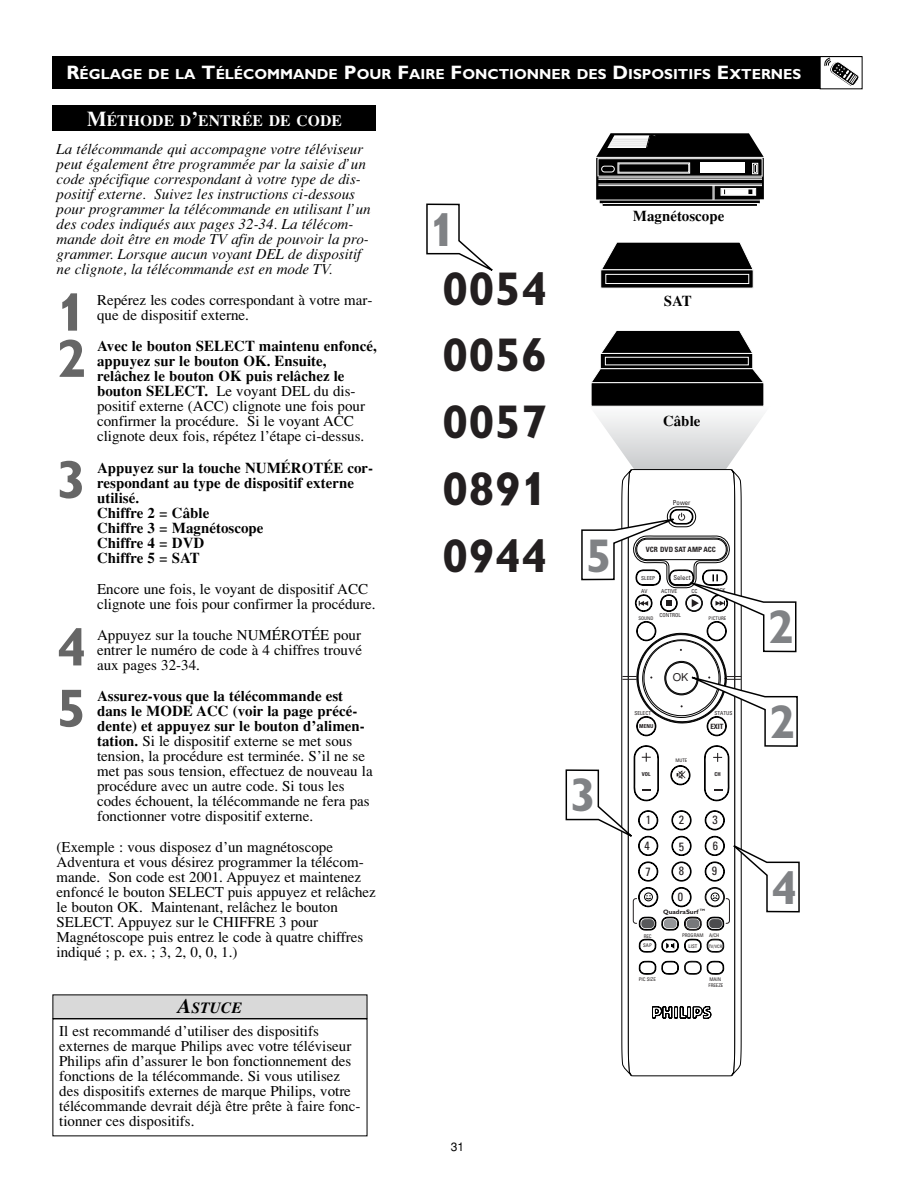
<style>
.page{position:relative;width:918px;height:1188px;background:#fff}
.page>*{position:absolute;margin:0;border:0;box-sizing:border-box;transform-origin:0 0}
.t1{font:700 54px "Gill Sans";color:#666}
.t2{font:700 54px "Gill Alt One";color:#666}
.t3{font:700 47.55px/66.9px "Gill Alt One";color:#231f20;text-align:justify}
.t4{font:700 47.55px/94.7px "Gill Alt One";color:#808285}
.t5{font:700 15.75px "Times";color:#fff}
.t6{font:italic 700 15.75px "Times";color:#000}
.t7{font:15px/15px "Times";color:#000}
.t8{font:italic 15px/15px "Times";color:#000}
.t9{font:700 15px/15px "Times";color:#000}
.t10{font:700 14.7px "Gill Sans";color:#fff}
.t11{font:condensed 12px/25.7px "Univers";color:#231f20}
.t12{font:12px "Helvetica";color:#000}
.t13{font:10.8px "Helvetica";color:#231f20}
.t14{font:700 condensed 7.2px "Univers";color:#231f20}
.t15{font:condensed 6.75px "Univers";color:#231f20}
.t16{font:700 6.45px "Gill Sans";color:#231f20}
.t17{font:condensed 5.4px "Univers";color:#231f20}
.t18{font:700 condensed 5.4px "Univers";color:#231f20}
.t19{font:condensed 4.95px/5.8px "Univers";color:#231f20}
.t20{font:condensed 4.8px "Univers";color:#231f20}
.t21{font:condensed 4.5px "Univers";color:#231f20}
.s1{font-size:19.5px}
.s2{font-size:21px}
.s3{font-weight:700}
</style>
<div class="page">
<div style="left:52px;top:57px;width:810px;height:32px;background:#000"></div>
<svg style="left:596px;top:133px;width:168px;height:73px;background:#4b4b4b"></svg>
<svg style="left:602px;top:330px;width:151px;height:23px;background:#232323"></svg>
<svg style="left:600px;top:354px;width:153px;height:14px"></svg>
<svg style="left:591px;top:368px;width:172px;height:14px;background:#232323"></svg>
<div style="left:591px;top:382px;width:173px;height:25px;background:#000;border:1px solid #fff"></div>
<div style="left:605px;top:357px;width:144px;height:8px;background:#000;border:1px solid #fff"></div>
<svg style="left:602px;top:242px;width:151px;height:27px;background:#1f1f1f"></svg>
<svg style="left:600px;top:269px;width:154px;height:19px"></svg>
<div style="left:605px;top:274px;width:144px;height:10px;background:#000;border:1px solid #fff"></div>
<svg style="left:426px;top:203px;width:67px;height:68px"></svg>
<svg style="left:565px;top:406px;width:235px;height:671px"></svg>
<div style="left:821px;top:57px;width:41px;height:31px;background:#fff"></div>
<svg style="left:824px;top:58px;width:35px;height:28px"></svg>
<div style="left:820px;top:56px;width:42px;height:33px;border:1px solid #000"></div>
<div style="left:52px;top:105px;width:324px;height:25px;background:#000"></div>
<div style="left:53px;top:995px;width:314px;height:23px;background:#d9d9d9"></div>
<div style="left:52px;top:994px;width:315px;height:25px;border:1px solid #000"></div>
<p class="t10" style="left:66px;top:69px;width:737px"><span class="s1">R</span>ÉGLAGE DE LA <span class="s1">T</span>ÉLÉCOMMANDE <span class="s1">P</span>OUR <span class="s1">F</span>AIRE <span class="s1">F</span>ONCTIONNER DES <span class="s1">D</span>ISPOSITIFS <span class="s1">E</span>XTERNES</p>
<p class="t5" style="left:87px;top:115px;width:257px"><span class="s2">M</span>ÉTHODE D<span class="s2">’</span>ENTRÉE DE CODE</p>
<p class="t8" style="left:57px;top:143px;width:316px">La télécommande qui accompagne votre téléviseur peut également être programmée par la saisie d’un code spécifique correspondant à votre type de dis&shy;positif externe. Suivez les instructions ci-dessous pour programmer la télécommande en utilisant l’un des codes indiqués aux pages 32-34. La télécom&shy;mande doit être en mode TV afin de pouvoir la pro&shy;grammer. Lorsque aucun voyant DEL de dispositif ne clignote, la télécommande est en mode TV.</p>
<h1 class="t2" style="left:57px;top:292px;width:31px">1</h1>
<p class="t7" style="left:97px;top:294px;width:277px">Repérez les codes correspondant à votre mar&shy;que de dispositif externe.</p>
<h1 class="t2" style="left:57px;top:338px;width:31px">2</h1>
<p class="t7" style="left:97px;top:340px;width:281px"><span class="s3">Avec le bouton SELECT maintenu enfoncé, appuyez sur le bouton OK. Ensuite, relâchez le bouton OK puis relâchez le bouton SELECT.</span> Le voyant DEL du dis&shy;positif externe (ACC) clignote une fois pour confirmer la procédure. Si le voyant ACC clignote deux fois, répétez l’étape ci-dessus.</p>
<h1 class="t1" style="left:57px;top:461px;width:31px">3</h1>
<p class="t9" style="left:97px;top:461px;width:278px">Appuyez sur la touche NUMÉROTÉE cor&shy;respondant au type de dispositif externe utilisé.<br>Chiffre 2 = Câble<br>Chiffre 3 = Magnétoscope<br>Chiffre 4 = DVD<br>Chiffre 5 = SAT</p>
<p class="t7" style="left:97px;top:583px;width:280px">Encore une fois, le voyant de dispositif ACC clignote une fois pour confirmer la procédure.</p>
<h1 class="t1" style="left:57px;top:629px;width:31px">4</h1>
<p class="t7" style="left:97px;top:629px;width:267px;text-align:justify">Appuyez sur la touche NUMÉROTÉE pour entrer le numéro de code à 4 chiffres trouvé aux pages 32-34.</p>
<h1 class="t1" style="left:57px;top:690px;width:31px">5</h1>
<p class="t7" style="left:97px;top:690px;width:277px"><span class="s3">Assurez-vous que la télécommande est dans le MODE ACC (voir la page précé&shy;dente) et appuyez sur le bouton d’alimen&shy;tation.</span> Si le dispositif externe se met sous tension, la procédure est terminée. S’il ne se met pas sous tension, effectuez de nouveau la procédure avec un autre code. Si tous les codes échouent, la télécommande ne fera pas fonctionner votre dispositif externe.</p>
<p class="t7" style="left:57px;top:841px;width:321px">(Exemple : vous disposez d’un magnétoscope Adventura et vous désirez programmer la télécom&shy;mande. Son code est 2001. Appuyez et maintenez enfoncé le bouton SELECT puis appuyez et relâchez le bouton OK. Maintenant, relâchez le bouton SELECT. Appuyez sur le CHIFFRE 3 pour Magnétoscope puis entrez le code à quatre chiffres indiqué ; p. ex. ; 3, 2, 0, 0, 1.)</p>
<p class="t6" style="left:178px;top:1002px;width:66px"><span class="s2">A</span>STUCE</p>
<p class="t7" style="left:59px;top:1024px;width:303px">Il est recommandé d’utiliser des dispositifs externes de marque Philips avec votre téléviseur Philips afin d’assurer le bon fonctionnement des fonctions de la télécommande. Si vous utilisez des dispositifs externes de marque Philips, votre télécommande devrait déjà être prête à faire fonc&shy;tionner ces dispositifs.</p>
<h2 class="t4" style="left:430px;top:188px;width:28px">1</h2>
<h2 class="t3" style="left:442px;top:260px;width:106px">0054<br>0056<br>0057<br>0891<br>0944</h2>
<p class="t9" style="left:633px;top:210px;width:93px">Magnétoscope</p>
<p class="t9" style="left:664px;top:295px;width:30px">SAT</p>
<p class="t9" style="left:663px;top:415px;width:39px">Câble</p>
<h2 class="t4" style="left:586px;top:513px;width:28px">5</h2>
<h2 class="t4" style="left:570px;top:753px;width:28px">3</h2>
<p class="t15" style="left:673px;top:500px;width:19px">Power</p>
<p class="t14" style="left:646px;top:547px;width:72px">VCR DVD SAT AMP ACC</p>
<p class="t17" style="left:641px;top:576px;width:15px">SLEEP</p>
<p class="t15" style="left:673px;top:575px;width:19px">Select</p>
<p class="t17" style="left:661px;top:589px;width:18px">ACTIVE</p>
<p class="t17" style="left:659px;top:614px;width:23px">CONTROL</p>
<p class="t17" style="left:641px;top:589px;width:8px">AV</p>
<p class="t17" style="left:692px;top:589px;width:8px">CC</p>
<p class="t17" style="left:711px;top:588px;width:16px">CLOCK</p>
<p class="t19" style="left:638px;top:616px;width:17px">SOUND</p>
<p class="t19" style="left:709px;top:615px;width:19px">PICTURE</p>
<p class="t13" style="left:673px;top:673px;width:17px">OK</p>
<p class="t17" style="left:635px;top:711px;width:18px">SELECT</p>
<p class="t17" style="left:715px;top:711px;width:20px">STATUS</p>
<p class="t18" style="left:639px;top:724px;width:16px">MENU</p>
<p class="t14" style="left:710px;top:724px;width:15px">EXIT</p>
<p class="t20" style="left:675px;top:759px;width:13px">MUTE</p>
<p class="t18" style="left:642px;top:772px;width:10px">VOL</p>
<p class="t18" style="left:715px;top:772px;width:8px">CH</p>
<p class="t11" style="left:646px;top:808px;width:7px">1</p>
<p class="t11" style="left:679px;top:808px;width:7px">2</p>
<p class="t11" style="left:713px;top:808px;width:7px">3</p>
<p class="t11" style="left:645px;top:834px;width:7px">4</p>
<p class="t11" style="left:679px;top:835px;width:7px">5</p>
<p class="t11" style="left:713px;top:834px;width:7px">6</p>
<p class="t11" style="left:645px;top:860px;width:7px">7</p>
<p class="t11" style="left:678px;top:859px;width:8px">8<br>0</p>
<p class="t11" style="left:712px;top:859px;width:7px">9</p>
<p class="t16" style="left:663px;top:909px;width:43px">QuadraSurf <sup>TM</sup></p>
<p class="t19" style="left:682px;top:933px;width:23px">PROGRAM</p>
<p class="t19" style="left:689px;top:944px;width:10px">LIST</p>
<p class="t21" style="left:709px;top:944px;width:15px">TV/VCR</p>
<p class="t19" style="left:643px;top:932px;width:10px;line-height:9.3px">REC<br>SAP</p>
<p class="t19" style="left:709px;top:932px;width:12px">A/CH</p>
<p class="t19" style="left:639px;top:976px;width:19px">PIC SIZE</p>
<p class="t19" style="left:708px;top:977px;width:16px">MAIN<br>FREEZE</p>
<h2 class="t4" style="left:768px;top:585px;width:29px">2<br>2</h2>
<h2 class="t4" style="left:771px;top:845px;width:28px">4</h2>
<p class="t12" style="left:451px;top:1142px;width:15px">31</p>
</div>
